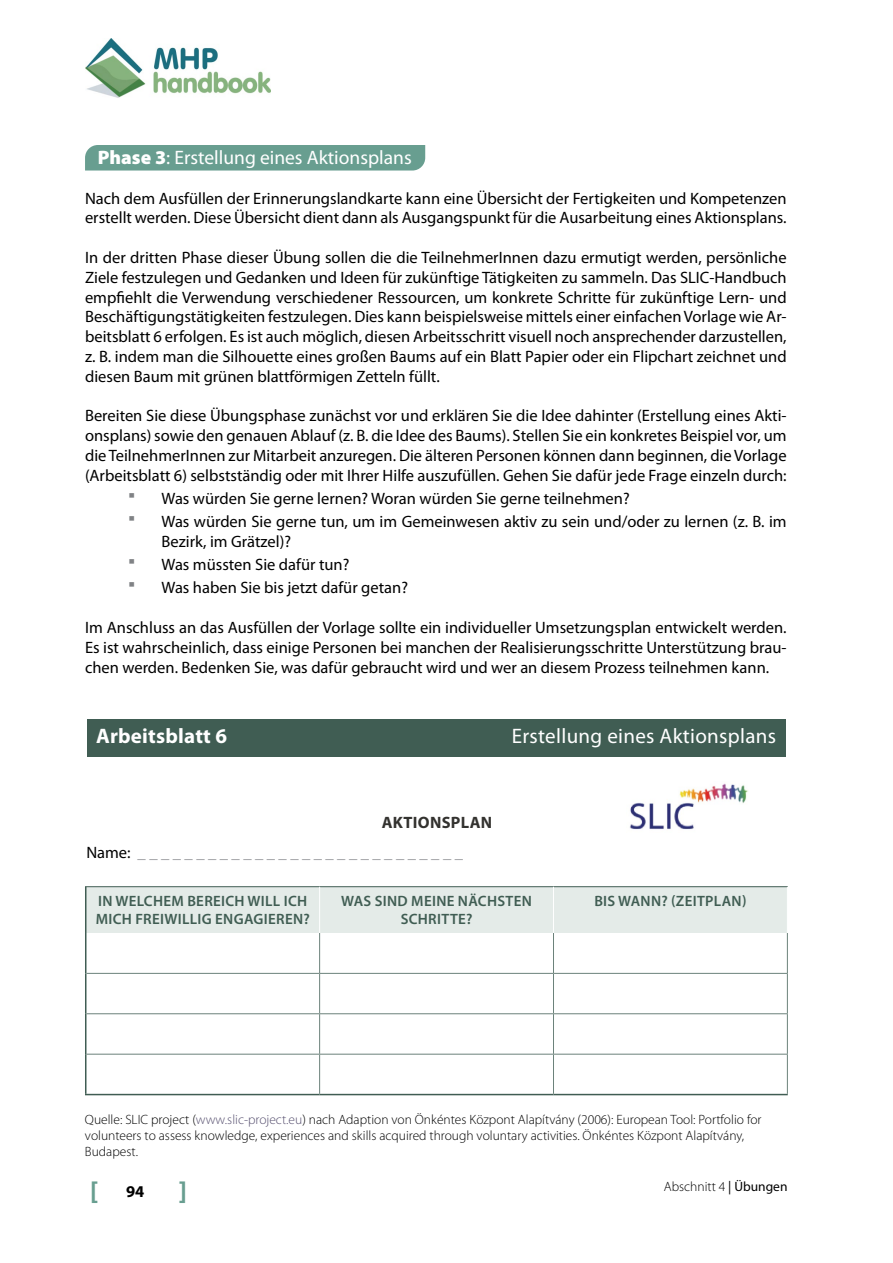
<style>
.page{position:relative;width:893px;height:1263px;background:#fff}
.page>*{position:absolute;margin:0;border:0;box-sizing:border-box;transform-origin:0 0}
.t1{font:700 27px "Myriad Pro";color:#689e90}
.t2{font:21px "Myriad Pro";letter-spacing:.015em;color:#fff}
.t3{font:700 21px "Myriad Pro";letter-spacing:.01em;color:#fff}
.t4{font:19.5px "Myriad Pro";color:#fff}
.t5{font:16.5px/19.8px "Myriad Pro";color:#000}
.t6{font:16.5px "Myriad Pro";color:#939598}
.t7{font:700 16.5px "Myriad Pro";letter-spacing:.02em;color:#33322f}
.t8{font:700 16.5px "Myriad Pro";color:#000}
.t9{font:600 15px/18px "Myriad Pro";letter-spacing:.02em;color:#405d53}
.t10{font:300 13.5px/16.2px "Myriad Pro";color:#000}
.s1{font-weight:900}
.s2{color:#000}
.s3{color:#575070}
.s4{font-size:27px;color:#689e90}
.s5{font-weight:400}
</style>
<div class="page">
<img style="left:85px;top:38px;width:186px;height:60px">
<div style="left:87px;top:719px;width:698px;height:37px;background:#405d53"></div>
<div style="left:85px;top:145px;width:340px;height:26px;background:#689e90"></div>
<img style="left:630px;top:783px;width:118px;height:47px">
<div style="left:86px;top:887px;width:701px;height:46px;background:#e4ebe8"></div>
<hr style="left:85px;top:933px;width:1px;height:40px;background:#405d53">
<hr style="left:85px;top:973px;width:1px;height:41px;background:#405d53">
<hr style="left:85px;top:1014px;width:1px;height:40px;background:#405d53">
<hr style="left:85px;top:1054px;width:1px;height:40px;background:#405d53">
<hr style="left:85px;top:1094px;width:235px;height:1px;background:#405d53">
<hr style="left:320px;top:1094px;width:233px;height:1px;background:#405d53">
<hr style="left:553px;top:1094px;width:235px;height:1px;background:#405d53">
<hr style="left:319px;top:933px;width:1px;height:40px;background:#6c827b">
<hr style="left:553px;top:933px;width:1px;height:40px;background:#6c827b">
<hr style="left:787px;top:933px;width:1px;height:40px;background:#6c827b">
<hr style="left:86px;top:973px;width:234px;height:1px;background:#6c827b">
<hr style="left:320px;top:973px;width:233px;height:1px;background:#6c827b">
<hr style="left:319px;top:974px;width:1px;height:39px;background:#6c827b">
<hr style="left:553px;top:973px;width:235px;height:1px;background:#6c827b">
<hr style="left:553px;top:974px;width:1px;height:39px;background:#6c827b">
<hr style="left:787px;top:974px;width:1px;height:39px;background:#6c827b">
<hr style="left:86px;top:1013px;width:234px;height:1px;background:#6c827b">
<hr style="left:320px;top:1013px;width:233px;height:1px;background:#6c827b">
<hr style="left:319px;top:1014px;width:1px;height:40px;background:#6c827b">
<hr style="left:553px;top:1013px;width:235px;height:1px;background:#6c827b">
<hr style="left:553px;top:1014px;width:1px;height:40px;background:#6c827b">
<hr style="left:787px;top:1014px;width:1px;height:40px;background:#6c827b">
<hr style="left:86px;top:1054px;width:234px;height:1px;background:#6c827b">
<hr style="left:320px;top:1054px;width:233px;height:1px;background:#6c827b">
<hr style="left:319px;top:1054px;width:1px;height:40px;background:#6c827b">
<hr style="left:553px;top:1054px;width:235px;height:1px;background:#6c827b">
<hr style="left:553px;top:1054px;width:1px;height:40px;background:#6c827b">
<hr style="left:787px;top:1054px;width:1px;height:40px;background:#6c827b">
<hr style="left:85px;top:886px;width:235px;height:1px;background:#405d53">
<hr style="left:320px;top:886px;width:233px;height:1px;background:#405d53">
<hr style="left:553px;top:886px;width:235px;height:1px;background:#405d53">
<hr style="left:85px;top:887px;width:1px;height:46px;background:#405d53">
<hr style="left:319px;top:887px;width:1px;height:46px;background:#fff">
<hr style="left:553px;top:887px;width:1px;height:46px;background:#fff">
<p class="t4" style="left:98px;top:145px;width:315px"><span class="s1">Phase 3</span>: Erstellung eines Aktionsplans</p>
<p class="t5" style="left:85px;top:188px;width:703px">Nach dem Ausfüllen der Erinnerungslandkarte kann eine Übersicht der Fertigkeiten und Kompetenzen erstellt werden. Diese Übersicht dient dann als Ausgangspunkt für die Ausarbeitung eines Aktionsplans.</p>
<p class="t5" style="left:85px;top:247px;width:703px;text-align:justify">In der dritten Phase dieser Übung sollen die die TeilnehmerInnen dazu ermutigt werden, persönliche Ziele festzulegen und Gedanken und Ideen für zukünftige Tätigkeiten zu sammeln. Das SLIC-Handbuch empfiehlt die Verwendung verschiedener Ressourcen, um konkrete Schritte für zukünftige Lern- und Beschäftigungstätigkeiten festzulegen. Dies kann beispielsweise mittels einer einfachen Vorlage wie Ar&shy;beitsblatt 6 erfolgen. Es ist auch möglich, diesen Arbeitsschritt visuell noch ansprechender darzustellen, z. B. indem man die Silhouette eines großen Baums auf ein Blatt Papier oder ein Flipchart zeichnet und diesen Baum mit grünen blattförmigen Zetteln füllt.</p>
<p class="t5" style="left:85px;top:406px;width:703px;text-align:justify">Bereiten Sie diese Übungsphase zunächst vor und erklären Sie die Idee dahinter (Erstellung eines Akti&shy;onsplans) sowie den genauen Ablauf (z. B. die Idee des Baums). Stellen Sie ein konkretes Beispiel vor, um die TeilnehmerInnen zur Mitarbeit anzuregen. Die älteren Personen können dann beginnen, die Vorlage (Arbeitsblatt 6) selbstständig oder mit Ihrer Hilfe auszufüllen. Gehen Sie dafür jede Frage einzeln durch:</p>
<p class="t5" style="left:162px;top:487px;width:627px;line-height:23.2px">Was würden Sie gerne lernen? Woran würden Sie gerne teilnehmen?<br>Was würden Sie gerne tun, um im Gemeinwesen aktiv zu sein und/oder zu lernen (z. B. im</p>
<p class="t5" style="left:162px;top:530px;width:248px;line-height:23.2px">Bezirk, im Grätzel)?<br>Was müssten Sie dafür tun?<br>Was haben Sie bis jetzt dafür getan?</p>
<p class="t5" style="left:85px;top:617px;width:703px;text-align:justify">Im Anschluss an das Ausfüllen der Vorlage sollte ein individueller Umsetzungsplan entwickelt werden.<br>Es ist wahrscheinlich, dass einige Personen bei manchen der Realisierungsschritte Unterstützung brau&shy;chen werden. Bedenken Sie, was dafür gebraucht wird und wer an diesem Prozess teilnehmen kann.</p>
<p class="t3" style="left:96px;top:722px;width:133px">Arbeitsblatt 6</p>
<p class="t2" style="left:512px;top:723px;width:266px">Erstellung eines Aktionsplans</p>
<p class="t7" style="left:382px;top:811px;width:112px">AKTIONSPLAN</p>
<p class="t6" style="left:86px;top:843px;width:378px"><span class="s2">Name:</span> _ _ _ _ _ _ _ _ _ _ _ _ _ _ _ _ _ _ _ _ _ _ _ _ _ _ _ _</p>
<p class="t9" style="left:96px;top:892px;width:216px">IN WELCHEM BEREICH WILL ICH<br>MICH FREIWILLIG ENGAGIEREN?</p>
<p class="t9" style="left:341px;top:892px;width:192px;text-align:center">WAS SIND MEINE NÄCHSTEN<br>SCHRITTE?</p>
<p class="t9" style="left:594px;top:892px;width:154px">BIS WANN? (ZEITPLAN)</p>
<p class="t10" style="left:85px;top:1112px;width:678px">Quelle: SLIC project (<span class="s3">www.slic-project.eu</span>) nach Adaption von Önkéntes Központ Alapítvány (2006): European Tool: Portfolio for volunteers to assess knowledge, experiences and skills acquired through voluntary activities. Önkéntes Központ Alapítvány,<br>Budapest.</p>
<p class="t8" style="left:90px;top:1181px;width:56px"><span class="s4">[</span> 94</p>
<h1 class="t1" style="left:179px;top:1173px;width:10px">]</h1>
<p class="t10" style="left:664px;top:1179px;width:125px">Abschnitt 4 <span class="s5">| Übungen</span></p>
</div>
